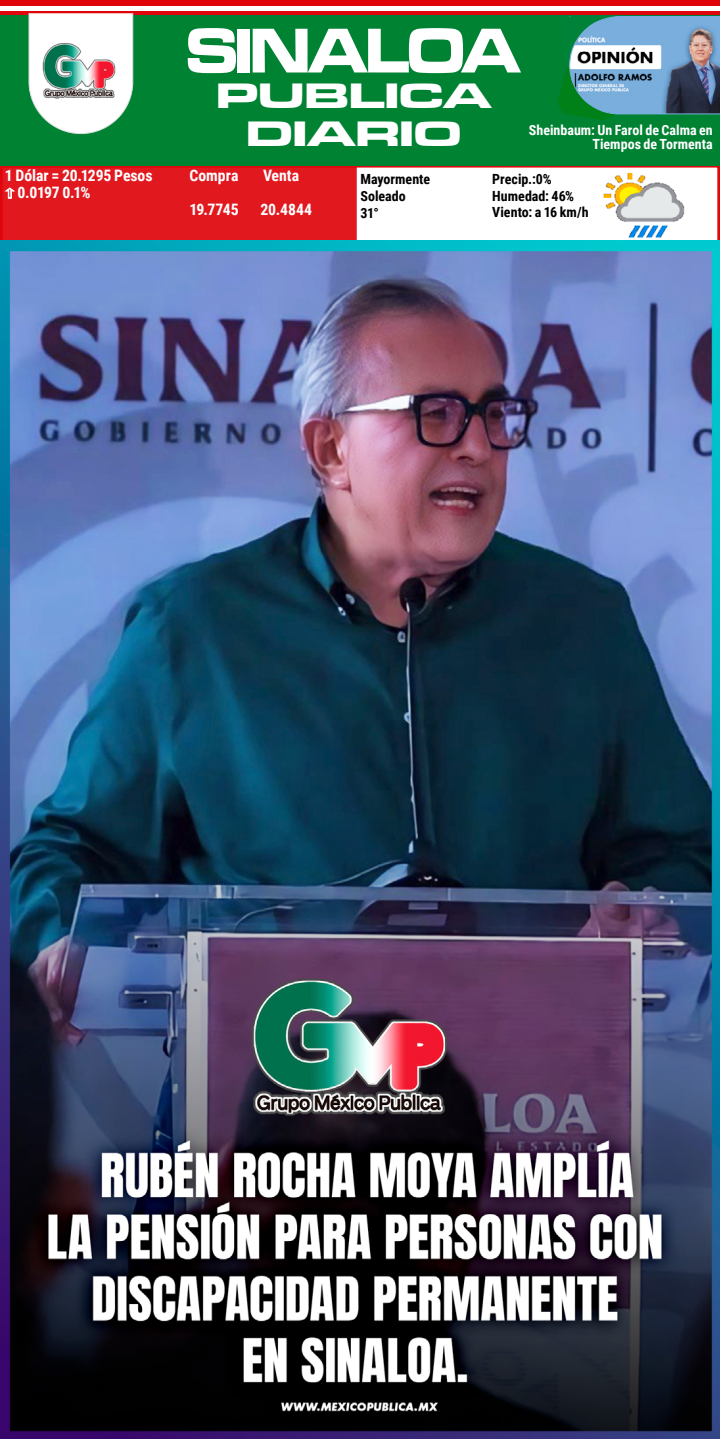
<style>
.page{position:relative;width:720px;height:1439px;background:#fff}
.page>*{position:absolute;margin:0;border:0;box-sizing:border-box;transform-origin:0 0}
.t1{font:65.62px "Microgramma D Bold Exte";letter-spacing:-.04em;color:#fff;scale:.9 1}
.t2{font:36.49px/37.5px "Microgramma D Bold Exte";color:#fff;text-align:center;scale:1.33 1}
.t3{font:700 15.75px/16.6px "Roboto Condensed";color:#fff}
.t4{font:700 14px/16.6px "Roboto Condensed";color:#000}
.t5{font:700 14px/14px "Roboto Condensed";color:#fff;text-align:right}
</style>
<div class="page">
<div style="left:0;top:165px;width:719px;height:79px;border:3px solid #e0040b"></div>
<div style="left:0;top:165px;width:356px;height:76px;background:#e2181f;border:3px solid #e0040b"></div>
<div style="left:0;top:14px;width:719px;height:151px;background:#008233"></div>
<hr style="left:0;top:11px;width:719px;height:3px;background:#e0040b">
<div style="left:0;top:0;width:719px;height:6px;background:#e0040b"></div>
<svg style="left:29px;top:13px;width:104px;height:121px;background:#c9d7ce"></svg>
<img style="left:596px;top:168px;width:93px;height:73px">
<svg style="left:557px;top:16px;width:162px;height:104px;background:#64949d"></svg>
<img style="left:0;top:241px;width:719px;height:1198px">
<h1 class="t1" style="left:186px;top:6px;width:372px">SINALOA</h1>
<h2 class="t2" style="left:216px;top:76px;width:208px">PUBLICA<br>DIARIO</h2>
<p class="t4" style="left:360px;top:170px;width:71px">Mayormente<br>Soleado<br>31°</p>
<p class="t4" style="left:492px;top:170px;width:98px">Precip.:0%<br>Humedad: 46%<br>Viento: a 16 km/h</p>
<p class="t5" style="left:528px;top:122px;width:185px">Sheinbaum: Un Farol de Calma en<br>Tiempos de Tormenta</p>
<p class="t3" style="left:5px;top:167px;width:149px">1 Dólar = 20.1295 Pesos ⇧ 0.0197 0.1%</p>
<p class="t3" style="left:189px;top:167px;width:51px">Compra</p>
<p class="t3" style="left:263px;top:167px;width:38px">Venta</p>
<p class="t3" style="left:189px;top:200px;width:51px">19.7745</p>
<p class="t3" style="left:260px;top:200px;width:53px">20.4844</p>
</div>
